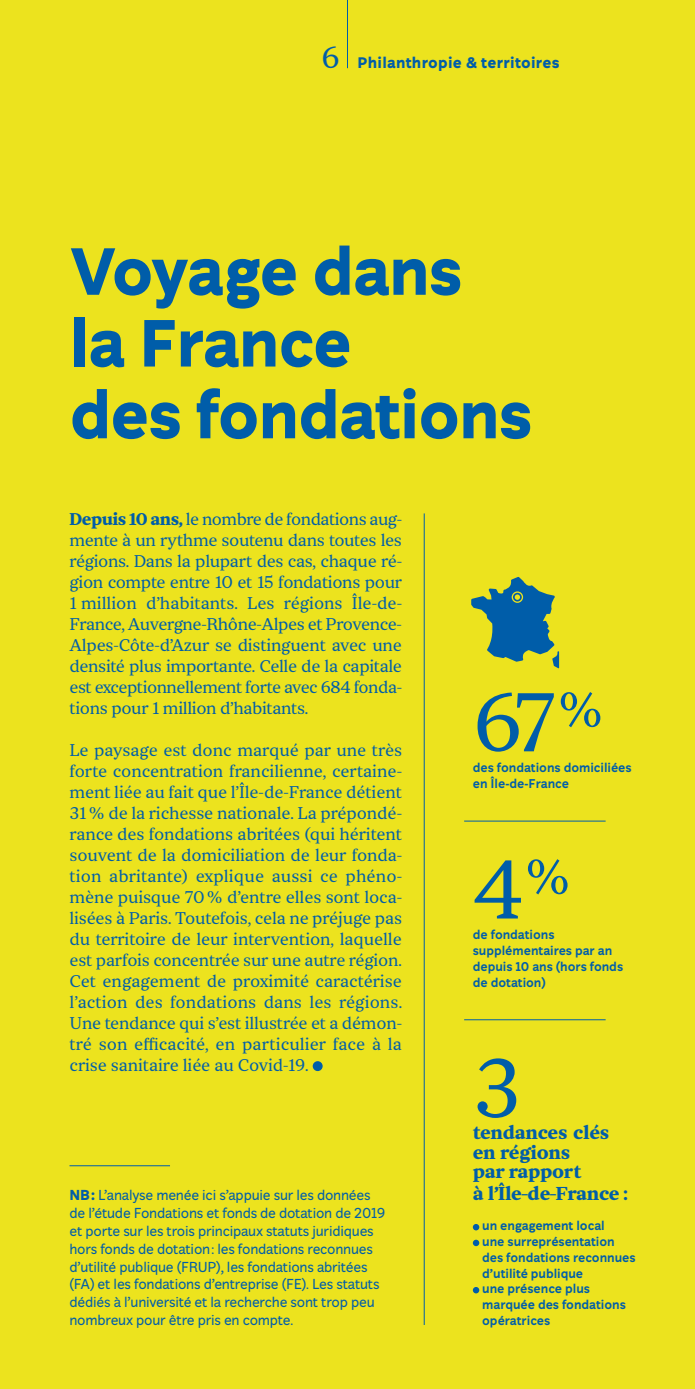
<style>
.page{position:relative;width:695px;height:1389px;background:#fff}
.page>*{position:absolute;margin:0;border:0;box-sizing:border-box;transform-origin:0 0}
.t1{font:85.58px "Fondation Texte";color:#005da9}
.t2{font:800 68.42px/71.8px "Fondation";letter-spacing:-.02em;color:#005da9}
.t3{font:31.5px "Fondation Texte";color:#005da9}
.t4{font:700 19.25px/19.2px "Fondation Texte";letter-spacing:-.02em;color:#005da9}
.t5{font:17.5px/21px "Fondation Texte";letter-spacing:-.025em;color:#005da9;text-align:justify}
.t6{font:800 15.75px "Fondation";letter-spacing:.015em;color:#005da9}
.t7{font:14.88px/17.8px "Fondation";letter-spacing:-.015em;color:#005da9}
.t8{font:700 13.12px/15.8px "Fondation";letter-spacing:-.005em;color:#005da9}
.s1{font-weight:700}
.s2{font-weight:800}
</style>
<div class="page">
<div style="left:0;top:0;width:694px;height:1389px;background:#ece31e"></div>
<hr style="left:347px;top:0;width:1px;height:68px;background:#005da9">
<hr style="left:424px;top:513px;width:1px;height:812px;background:#005da9">
<div style="left:312px;top:1061px;width:10px;height:10px;background:#005da9;border-radius:50%"></div>
<hr style="left:69px;top:1165px;width:101px;height:1px;background:#005da9">
<hr style="left:464px;top:821px;width:141px;height:1px;background:#005da9">
<hr style="left:464px;top:1019px;width:141px;height:1px;background:#005da9">
<div style="left:472px;top:1224px;width:7px;height:6px;background:#005da9;border-radius:50%"></div>
<div style="left:472px;top:1240px;width:7px;height:6px;background:#005da9;border-radius:50%"></div>
<div style="left:472px;top:1287px;width:7px;height:6px;background:#005da9;border-radius:50%"></div>
<svg style="left:471px;top:577px;width:88px;height:91px"></svg>
<div style="left:511px;top:591px;width:12px;height:12px;border:1px solid #ece31e;border-radius:50%"></div>
<p class="t3" style="left:321px;top:38px;width:20px">6</p>
<p class="t6" style="left:357px;top:53px;width:204px">Philanthropie &amp; territoires</p>
<p class="t2" style="left:69px;top:238px;width:394px">Voyage dans la France</p>
<p class="t2" style="left:69px;top:382px;width:464px">des fondations</p>
<p class="t5" style="left:69px;top:509px;width:334px"><span class="s1">Depuis 10 ans,</span> le nombre de fondations aug&shy;mente à un rythme soutenu dans toutes les régions. Dans la plupart des cas, chaque ré&shy;gion compte entre 10 et 15 fondations pour 1 million d’habitants. Les régions Île-de-France, Auvergne-Rhône-Alpes et Provence-Alpes-Côte-d’Azur se distinguent avec une densité plus importante. Celle de la capitale est exceptionnellement forte avec 684 fonda&shy;tions pour 1 million d’habitants.</p>
<p class="t5" style="left:69px;top:740px;width:334px">Le paysage est donc marqué par une très forte concentration francilienne, certaine&shy;ment liée au fait que l’Île-de-France détient 31% de la richesse nationale. La prépondé&shy;rance des fondations abritées (qui héritent souvent de la domiciliation de leur fonda&shy;tion abritante) explique aussi ce phéno&shy;mène puisque 70% d’entre elles sont loca&shy;lisées à Paris. Toutefois, cela ne préjuge pas du territoire de leur intervention, laquelle est parfois concentrée sur une autre région.<br>Cet engagement de proximité caractérise l’action des fondations dans les régions.<br>Une tendance qui s’est illustrée et a démon&shy;tré son efficacité, en particulier face à la crise sanitaire liée au Covid-19.</p>
<p class="t7" style="left:69px;top:1187px;width:317px"><span class="s2">NB:</span> L’analyse menée ici s’appuie sur les données de l’étude Fondations et fonds de dotation de 2019 et porte sur les trois principaux statuts juridiques hors fonds de dotation: les fondations reconnues d’utilité publique (FRUP), les fondations abritées (FA) et les fondations d’entreprise (FE). Les statuts dédiés à l’université et la recherche sont trop peu nombreux pour être pris en compte.</p>
<p class="t1" style="left:472px;top:670px;width:133px">67<sup>%</sup></p>
<p class="t8" style="left:472px;top:760px;width:160px">des fondations domiciliées en Île-de-France</p>
<p class="t1" style="left:472px;top:837px;width:100px">4<sup>%</sup></p>
<p class="t8" style="left:472px;top:927px;width:152px">de fondations supplémentaires par an depuis 10 ans (hors fonds de dotation)</p>
<p class="t1" style="left:472px;top:1036px;width:50px">3</p>
<p class="t4" style="left:472px;top:1123px;width:138px">tendances clés en régions<br>par rapport</p>
<p class="t4" style="left:472px;top:1184px;width:156px">à l’Île-de-France :</p>
<p class="t8" style="left:482px;top:1218px;width:124px">un engagement local</p>
<p class="t8" style="left:482px;top:1234px;width:155px">une surreprésentation des fondations reconnues d’utilité publique</p>
<p class="t8" style="left:482px;top:1281px;width:145px">une présence plus marquée des fondations opératrices</p>
</div>
